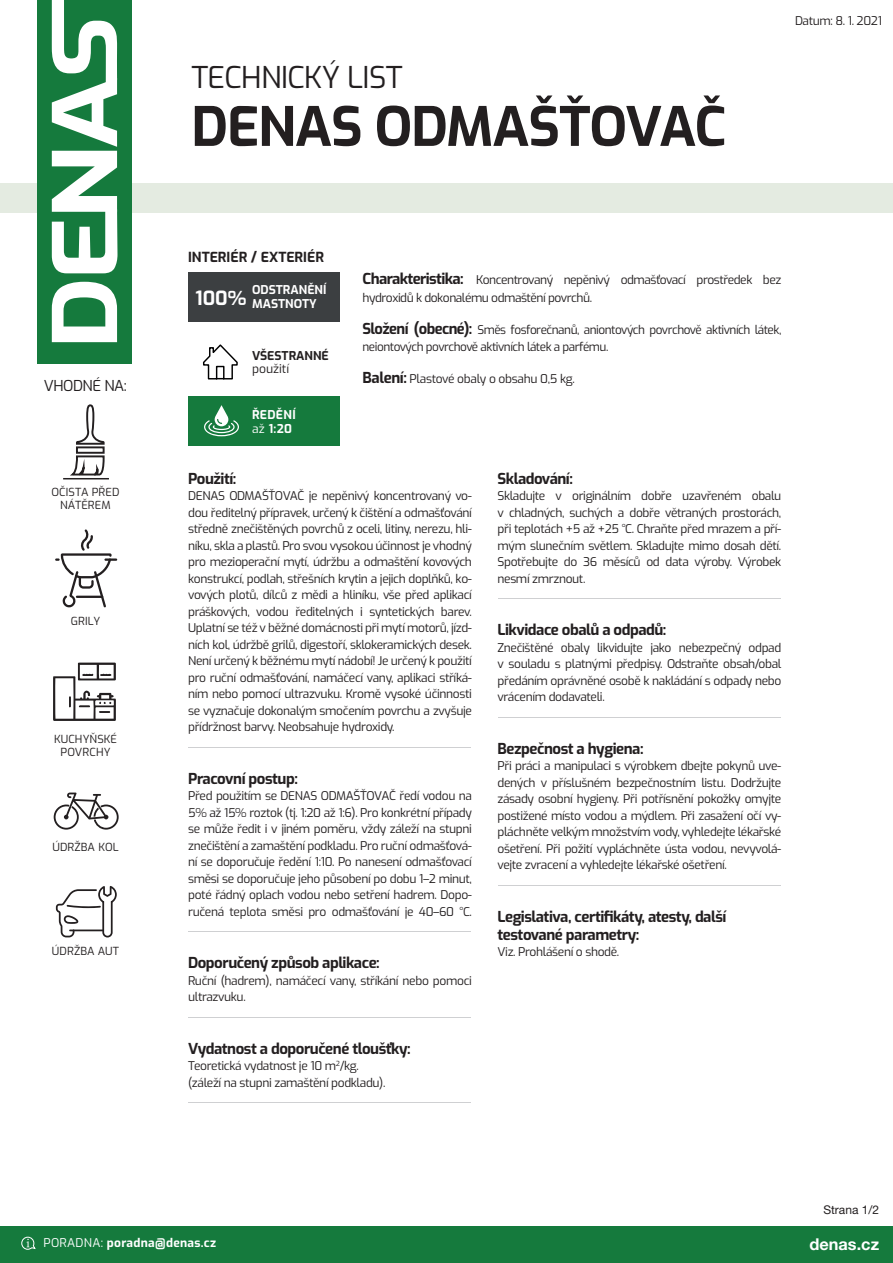
<style>
.page{position:relative;width:893px;height:1263px;background:#fff}
.page>*{position:absolute;margin:0;border:0;box-sizing:border-box;transform-origin:0 0}
.t1{font:700 54px "Exo";letter-spacing:-.02em;color:#231f20}
.t2{font:30px "Exo";letter-spacing:-.02em;color:#231f20}
.t3{font:700 16.35px "Helvetica Neue LT Pro";color:#fff}
.t4{font:700 15px/18px "Exo";letter-spacing:-.03em;color:#231f20}
.t5{font:15px "Exo";letter-spacing:-.03em;color:#231f20}
.t6{font:700 13.8px "Exo";color:#231f20}
.t7{font:700 12.15px/14.5px "Exo";color:#fff}
.t8{font:700 12.15px/14.2px "Exo";letter-spacing:.025em;color:#fff}
.t9{font:700 12.15px "Exo";color:#231f20}
.t10{font:12.15px "Exo";color:#231f20}
.t11{font:12px/16.5px "Exo";letter-spacing:-.03em;color:#231f20;text-align:justify}
.t12{font:700 12px "Exo";letter-spacing:.025em;color:#fff}
.t13{font:12px "Helvetica Neue LT Pro";color:#231f20}
.t14{font:11.1px/13.4px "Exo";letter-spacing:.01em;color:#231f20;text-align:center}
.s1{font-weight:400}
.s2{font-weight:700;font-size:15px}
</style>
<div class="page">
<div style="left:123px;top:183px;width:770px;height:30px;background:#e4ebe1"></div>
<div style="left:0;top:183px;width:44px;height:30px;background:#e4ebe1"></div>
<div style="left:37px;top:0;width:95px;height:364px;background:#157a3d"></div>
<svg style="left:52px;top:282px;width:65px;height:60px"></svg>
<svg style="left:52px;top:0;width:66px;height:273px"></svg>
<div style="left:0;top:1226px;width:893px;height:37px;background:#157a3d"></div>
<svg style="left:21px;top:1236px;width:15px;height:14px"></svg>
<hr style="left:188px;top:747px;width:283px;height:1px;background:#cfd0d2">
<hr style="left:188px;top:931px;width:283px;height:1px;background:#cfd0d2">
<hr style="left:188px;top:1017px;width:283px;height:1px;background:#cfd0d2">
<hr style="left:188px;top:1102px;width:283px;height:1px;background:#cfd0d2">
<hr style="left:497px;top:598px;width:283px;height:1px;background:#cfd0d2">
<hr style="left:497px;top:717px;width:283px;height:1px;background:#cfd0d2">
<hr style="left:497px;top:885px;width:283px;height:1px;background:#cfd0d2">
<svg style="left:55px;top:529px;width:62px;height:78px"></svg>
<svg style="left:54px;top:792px;width:65px;height:38px"></svg>
<svg style="left:70px;top:404px;width:35px;height:72px"></svg>
<svg style="left:53px;top:663px;width:63px;height:58px"></svg>
<svg style="left:56px;top:886px;width:61px;height:51px"></svg>
<hr style="left:69px;top:929px;width:35px;height:2px;background:#231f20">
<div style="left:188px;top:273px;width:151px;height:49px;background:#3c3f41"></div>
<div style="left:188px;top:397px;width:151px;height:49px;background:#157a3d"></div>
<svg style="left:204px;top:405px;width:35px;height:31px"></svg>
<svg style="left:203px;top:344px;width:35px;height:36px"></svg>
<hr style="left:63px;top:478px;width:46px;height:1px;background:#231f20">
<p class="t5" style="left:44px;top:374px;width:85px">VHODNÉ NA:</p>
<p class="t14" style="left:52px;top:484px;width:69px">OČISTA PŘED<br>NÁTĚREM</p>
<p class="t14" style="left:71px;top:613px;width:31px">GRILY</p>
<p class="t14" style="left:54px;top:732px;width:65px">KUCHYŇSKÉ<br>POVRCHY</p>
<p class="t14" style="left:52px;top:840px;width:68px">ÚDRŽBA KOL</p>
<p class="t14" style="left:52px;top:944px;width:69px">ÚDRŽBA AUT</p>
<h2 class="t2" style="left:191px;top:55px;width:213px">TECHNICKÝ LIST</h2>
<h1 class="t1" style="left:191px;top:85px;width:536px">DENAS ODMAŠŤOVAČ</h1>
<p class="t11" style="left:795px;top:12px;width:88px">Datum: 8. 1. 2021</p>
<p class="t6" style="left:188px;top:247px;width:137px">INTERIÉR / EXTERIÉR</p>
<p class="t7" style="left:196px;top:281px;width:132px;text-indent:56px">ODSTRANĚNÍ<br><sup>100%</sup> MASTNOTY</p>
<p class="t9" style="left:252px;top:346px;width:78px">VŠESTRANNÉ</p>
<p class="t10" style="left:252px;top:360px;width:39px">použití</p>
<p class="t8" style="left:252px;top:406px;width:45px">ŘEDĚNÍ <span class="s1">až</span> 1:20</p>
<p class="t11" style="left:362px;top:270px;width:420px;line-height:18px"><span class="s2">Charakteristika:</span> Koncentrovaný nepěnivý odmašťovací prostředek bez hydroxidů k dokonalému odmaštění povrchů.</p>
<p class="t11" style="left:362px;top:321px;width:420px"><span class="s2">Složení (obecné):</span> Směs fosforečnanů, aniontových povrchově aktivních látek, neiontových povrchově aktivních látek a parfému.</p>
<p class="t11" style="left:362px;top:370px;width:214px"><span class="s2">Balení:</span> Plastové obaly o obsahu 0,5 kg.</p>
<p class="t4" style="left:188px;top:468px;width:50px">Použití:</p>
<p class="t11" style="left:188px;top:487px;width:285px">DENAS ODMAŠŤOVAČ je nepěnivý koncentrovaný vo&shy;dou ředitelný přípravek, určený k čištění a odmašťování středně znečištěných povrchů z oceli, litiny, nerezu, hli&shy;níku, skla a plastů. Pro svou vysokou účinnost je vhodný pro mezioperační mytí, údržbu a odmaštění kovových konstrukcí, podlah, střešních krytin a jejich doplňků, ko&shy;vových plotů, dílců z mědi a hliníku, vše před aplikací práškových, vodou ředitelných i syntetických barev.<br>Uplatní se též v běžné domácnosti při mytí motorů, jízd&shy;ních kol, údržbě grilů, digestoří, sklokeramických desek.<br>Není určený k běžnému mytí nádobí! Je určený k použití pro ruční odmašťování, namáčecí vany, aplikaci stříká&shy;ním nebo pomocí ultrazvuku. Kromě vysoké účinnosti se vyznačuje dokonalým smočením povrchu a zvyšuje přídržnost barvy. Neobsahuje hydroxidy.</p>
<p class="t4" style="left:188px;top:768px;width:111px">Pracovní postup:</p>
<p class="t11" style="left:188px;top:787px;width:285px">Před použitím se DENAS ODMAŠŤOVAČ ředí vodou na 5% až 15% roztok (tj. 1:20 až 1:6). Pro konkrétní případy se může ředit i v jiném poměru, vždy záleží na stupni znečištění a zamaštění podkladu. Pro ruční odmašťová&shy;ní se doporučuje ředění 1:10. Po nanesení odmašťovací směsi se doporučuje jeho působení po dobu 1–2 minut, poté řádný oplach vodou nebo setření hadrem. Dopo&shy;ručená teplota směsi pro odmašťování je 40–60 °C.</p>
<p class="t4" style="left:188px;top:953px;width:193px">Doporučený způsob aplikace:</p>
<p class="t11" style="left:188px;top:971px;width:285px">Ruční (hadrem), namáčecí vany, stříkání nebo pomoci ultrazvuku.</p>
<p class="t4" style="left:188px;top:1038px;width:224px">Vydatnost a doporučené tloušťky:</p>
<p class="t11" style="left:188px;top:1057px;width:199px">Teoretická vydatnost je 10 m<sup>2</sup>/kg. (záleží na stupni zamaštění podkladu).</p>
<p class="t4" style="left:497px;top:468px;width:77px">Skladování:</p>
<p class="t11" style="left:497px;top:487px;width:285px">Skladujte v originálním dobře uzavřeném obalu v chladných, suchých a dobře větraných prostorách, při teplotách +5 až +25 °C. Chraňte před mrazem a pří&shy;mým slunečním světlem. Skladujte mimo dosah dětí.<br>Spotřebujte do 36 měsíců od data výroby. Výrobek nesmí zmrznout.</p>
<p class="t4" style="left:497px;top:620px;width:170px">Likvidace obalů a odpadů:</p>
<p class="t11" style="left:497px;top:638px;width:285px">Znečištěné obaly likvidujte jako nebezpečný odpad v souladu s platnými předpisy. Odstraňte obsah/obal předáním oprávněné osobě k nakládání s odpady nebo vrácením dodavateli.</p>
<p class="t4" style="left:497px;top:738px;width:148px">Bezpečnost a hygiena:</p>
<p class="t11" style="left:497px;top:757px;width:285px">Při práci a manipulaci s výrobkem dbejte pokynů uve&shy;dených v příslušném bezpečnostním listu. Dodržujte zásady osobní hygieny. Při potřísnění pokožky omyjte postižené místo vodou a mýdlem. Při zasažení očí vy&shy;pláchněte velkým množstvím vody, vyhledejte lékařské ošetření. Při požití vypláchněte ústa vodou, nevyvolá&shy;vejte zvracení a vyhledejte lékařské ošetření.</p>
<p class="t4" style="left:497px;top:906px;width:230px">Legislativa, certifikáty, atesty, další testované parametry:</p>
<p class="t11" style="left:497px;top:943px;width:123px">Viz. Prohlášení o shodě.</p>
<p class="t12" style="left:43px;top:1234px;width:174px"><span class="s1">PORADNA:</span> poradna@denas.cz</p>
<p class="t13" style="left:823px;top:1202px;width:57px">Strana 1/2</p>
<h3 class="t3" style="left:809px;top:1233px;width:71px">denas.cz</h3>
</div>
